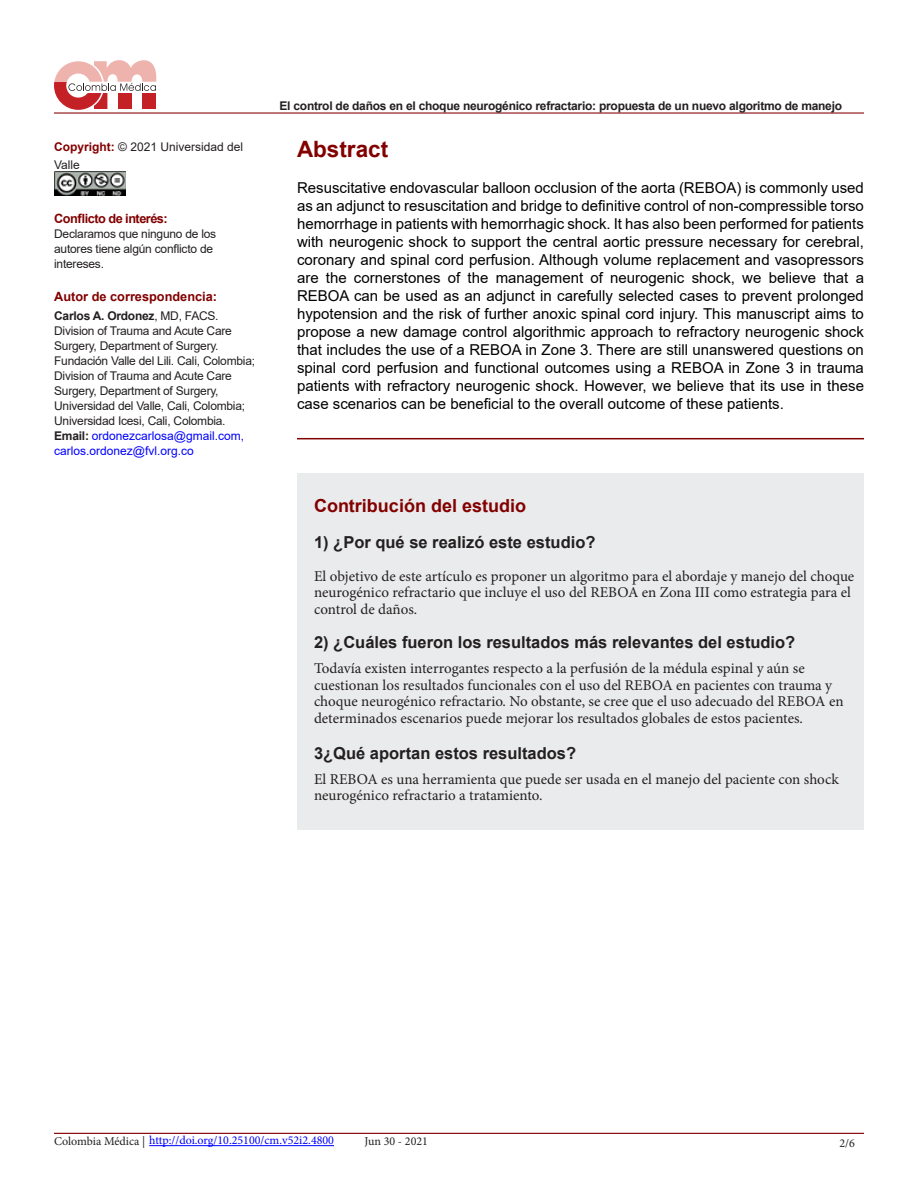
<style>
.page{position:relative;width:918px;height:1188px;background:#fff}
.page>*{position:absolute;margin:0;border:0;box-sizing:border-box;transform-origin:0 0}
.t1{font:700 22.5px "Arial";color:#820000}
.t2{font:700 18px "Arial";color:#820000}
.t3{font:700 16.5px "Arial";color:#231f20}
.t4{font:15px/18px "Arial";color:#000;text-align:justify}
.t5{font:15px/16.5px "Minion Pro";color:#231f20}
.t6{font:700 12.75px "Arial";color:#820000}
.t7{font:700 12.75px "Arial";letter-spacing:-.04em;color:#820000}
.t8{font:12px/15px "Arial";letter-spacing:-.02em;color:#231f20}
.t9{font:700 12px "Arial";letter-spacing:-.02em;color:#231f20}
.t10{font:12px "Minion Pro";color:#00f}
.t11{font:12px/18px "Arial";color:#231f20}
.t12{font:12px "Minion Pro";color:#231f20}
.s1{font-weight:700;color:#820000}
.s2{font-weight:700}
.s3{color:#00f}
.s4{color:#231f20}
</style>
<div class="page">
<hr style="left:54px;top:112px;width:810px;height:2px;background:#8b0d10">
<svg style="left:54px;top:60px;width:102px;height:50px"></svg>
<hr style="left:149px;top:1145px;width:185px;height:1px;background:#00f">
<img style="left:54px;top:172px;width:72px;height:23px">
<hr style="left:54px;top:1133px;width:810px;height:1px;background:#8b0d10">
<div style="left:297px;top:473px;width:567px;height:357px;background:#eaebec"></div>
<hr style="left:297px;top:438px;width:567px;height:1px;background:#820000">
<p class="t11" style="left:54px;top:138px;width:190px"><span class="s1">Copyright:</span> © 2021 Universidad del<br>Valle</p>
<p class="t7" style="left:54px;top:209px;width:115px">Conflicto de interés:</p>
<p class="t8" style="left:54px;top:226px;width:164px">Declaramos que ninguno de los autores tiene algún conflicto de intereses.</p>
<p class="t6" style="left:54px;top:287px;width:164px">Autor de correspondencia:</p>
<p class="t8" style="left:54px;top:308px;width:202px"><span class="s2">Carlos A. Ordonez</span>, MD, FACS.<br>Division of Trauma and Acute Care Surgery, Department of Surgery.<br>Fundación Valle del Lili. Cali, Colombia; Division of Trauma and Acute Care Surgery, Department of Surgery, Universidad del Valle, Cali, Colombia; Universidad Icesi, Cali, Colombia.<br><span class="s2">Email:</span> <span class="s3">ordonezcarlosa@gmail.com, carlos.ordonez@fvl.org.co</span></p>
<p class="t9" style="left:280px;top:97px;width:564px">El control de daños en el choque neurogénico refractario: propuesta de un nuevo algoritmo de manejo</p>
<p class="t1" style="left:297px;top:133px;width:93px">Abstract</p>
<p class="t4" style="left:297px;top:178px;width:569px">Resuscitative endovascular balloon occlusion of the aorta (REBOA) is commonly used as an adjunct to resuscitation and bridge to definitive control of non-compressible torso hemorrhage in patients with hemorrhagic shock. It has also been performed for patients with neurogenic shock to support the central aortic pressure necessary for cerebral, coronary and spinal cord perfusion. Although volume replacement and vasopressors are the cornerstones of the management of neurogenic shock, we believe that a REBOA can be used as an adjunct in carefully selected cases to prevent prolonged hypotension and the risk of further anoxic spinal cord injury. This manuscript aims to propose a new damage control algorithmic approach to refractory neurogenic shock that includes the use of a REBOA in Zone 3. There are still unanswered questions on spinal cord perfusion and functional outcomes using a REBOA in Zone 3 in trauma patients with refractory neurogenic shock. However, we believe that its use in these case scenarios can be beneficial to the overall outcome of these patients.</p>
<p class="t2" style="left:314px;top:493px;width:214px">Contribución del estudio</p>
<p class="t3" style="left:314px;top:530px;width:283px">1) ¿Por qué se realizó este estudio?</p>
<p class="t5" style="left:314px;top:568px;width:542px">El objetivo de este artículo es proponer un algoritmo para el abordaje y manejo del choque neurogénico refractario que incluye el uso del REBOA en Zona III como estrategia para el control de daños.</p>
<p class="t3" style="left:314px;top:631px;width:483px">2) ¿Cuáles fueron los resultados más relevantes del estudio?</p>
<p class="t5" style="left:314px;top:660px;width:531px">Todavía existen interrogantes respecto a la perfusión de la médula espinal y aún se cuestionan los resultados funcionales con el uso del REBOA en pacientes con trauma y choque neurogénico refractario. No obstante, se cree que el uso adecuado del REBOA en determinados escenarios puede mejorar los resultados globales de estos pacientes.</p>
<p class="t3" style="left:314px;top:741px;width:264px">3¿Qué aportan estos resultados?</p>
<p class="t5" style="left:314px;top:771px;width:526px">El REBOA es una herramienta que puede ser usada en el manejo del paciente con shock neurogénico refractario a tratamiento.</p>
<p class="t10" style="left:54px;top:1133px;width:282px"><span class="s4">Colombia Médica |</span> http://doi.org/10.25100/cm.v52i2.4800</p>
<p class="t12" style="left:364px;top:1133px;width:65px">Jun 30 - 2021</p>
<p class="t12" style="left:840px;top:1135px;width:17px">2/6</p>
</div>
